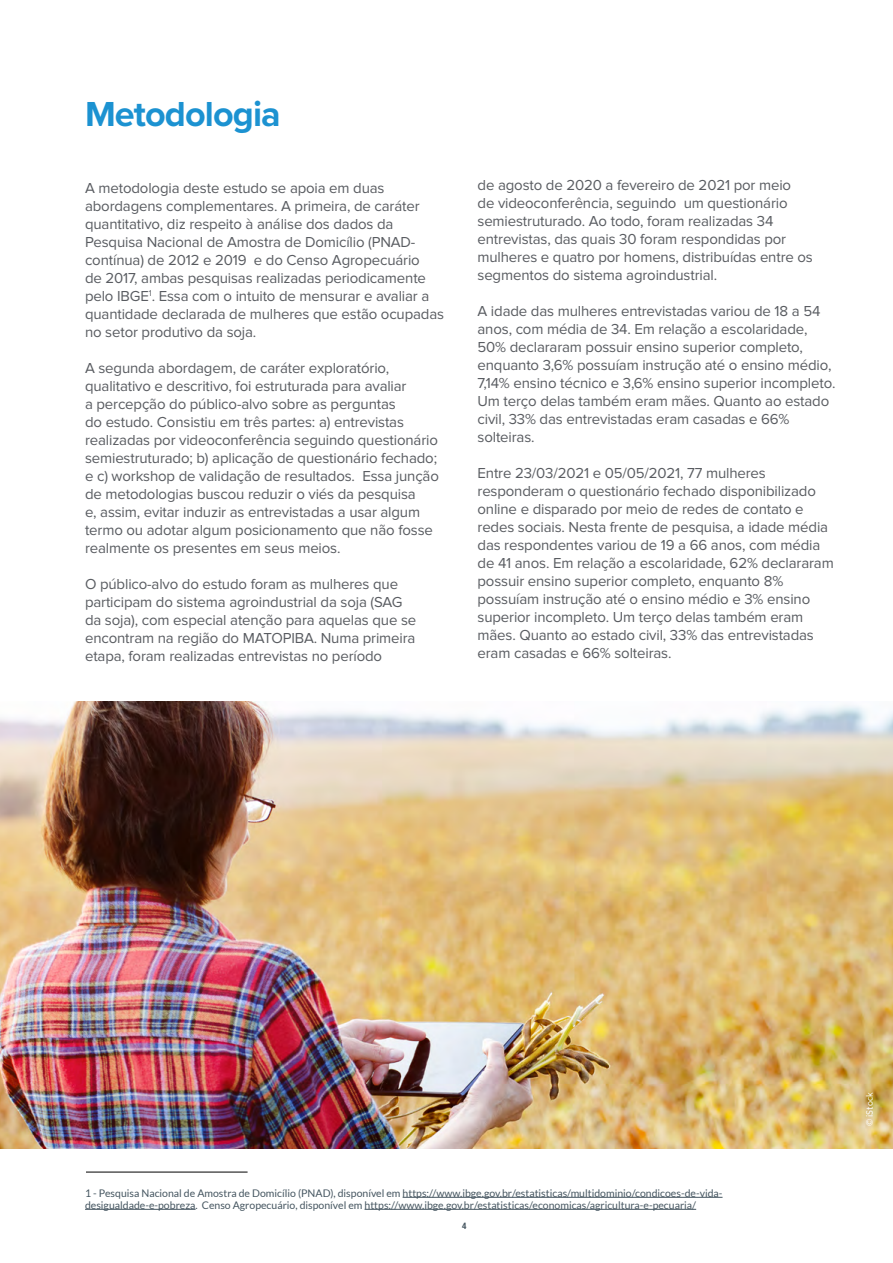
<style>
.page{position:relative;width:893px;height:1263px;background:#fff}
.page>*{position:absolute;margin:0;border:0;box-sizing:border-box;transform-origin:0 0}
.t1{font:700 36px "Proxima Nova";letter-spacing:-.025em;color:#1c92d1}
.t2{font:15px/18px "Proxima Nova";letter-spacing:-.01em;color:#595c61}
.t3{font:10.5px/12px "Lato";color:#455560}
.t4{font:9px "Lato";color:#fff}
.t5{font:700 condensed 9px "Helvetica Neue";color:#455560}
</style>
<div class="page">
<img style="left:0;top:702px;width:893px;height:446px">
<hr style="left:403px;top:1197px;width:319px;height:1px;background:#455560">
<hr style="left:85px;top:1209px;width:111px;height:1px;background:#455560">
<hr style="left:365px;top:1209px;width:331px;height:1px;background:#455560">
<hr style="left:86px;top:1172px;width:162px;height:1px;background:#000">
<h1 class="t1" style="left:85px;top:87px;width:197px">Metodologia</h1>
<p class="t2" style="left:85px;top:179px;width:361px">A metodologia deste estudo se apoia em duas abordagens complementares. A primeira, de caráter quantitativo, diz respeito à análise dos dados da Pesquisa Nacional de Amostra de Domicílio (PNAD&shy;contínua) de 2012 e 2019 e do Censo Agropecuário<br>de 2017, ambas pesquisas realizadas periodicamente pelo IBGE<sup>1</sup>. Essa com o intuito de mensurar e avaliar a quantidade declarada de mulheres que estão ocupadas no setor produtivo da soja.</p>
<p class="t2" style="left:85px;top:359px;width:355px">A segunda abordagem, de caráter exploratório, qualitativo e descritivo, foi estruturada para avaliar<br>a percepção do público-alvo sobre as perguntas<br>do estudo. Consistiu em três partes: a) entrevistas realizadas por videoconferência seguindo questionário semiestruturado; b) aplicação de questionário fechado; e c) workshop de validação de resultados. Essa junção de metodologias buscou reduzir o viés da pesquisa<br>e, assim, evitar induzir as entrevistadas a usar algum termo ou adotar algum posicionamento que não fosse realmente os presentes em seus meios.</p>
<p class="t2" style="left:85px;top:575px;width:333px">O público-alvo do estudo foram as mulheres que participam do sistema agroindustrial da soja (SAG da soja), com especial atenção para aquelas que se encontram na região do MATOPIBA. Numa primeira etapa, foram realizadas entrevistas no período</p>
<p class="t2" style="left:477px;top:176px;width:337px">de agosto de 2020 a fevereiro de 2021 por meio<br>de videoconferência, seguindo um questionário semiestruturado. Ao todo, foram realizadas 34 entrevistas, das quais 30 foram respondidas por mulheres e quatro por homens, distribuídas entre os segmentos do sistema agroindustrial.</p>
<p class="t2" style="left:477px;top:302px;width:359px">A idade das mulheres entrevistadas variou de 18 a 54 anos, com média de 34. Em relação a escolaridade, 50% declararam possuir ensino superior completo, enquanto 3,6% possuíam instrução até o ensino médio, 7,14% ensino técnico e 3,6% ensino superior incompleto.<br>Um terço delas também eram mães. Quanto ao estado civil, 33% das entrevistadas eram casadas e 66% solteiras.</p>
<p class="t2" style="left:477px;top:464px;width:358px">Entre 23/03/2021 e 05/05/2021, 77 mulheres responderam o questionário fechado disponibilizado online e disparado por meio de redes de contato e redes sociais. Nesta frente de pesquisa, a idade média das respondentes variou de 19 a 66 anos, com média de 41 anos. Em relação a escolaridade, 62% declararam possuir ensino superior completo, enquanto 8% possuíam instrução até o ensino médio e 3% ensino superior incompleto. Um terço delas também eram mães. Quanto ao estado civil, 33% das entrevistadas eram casadas e 66% solteiras.</p>
<p class="t3" style="left:85px;top:1187px;width:639px">1 - Pesquisa Nacional de Amostra de Domicílio (PNAD), disponível em https://www.ibge.gov.br/estatisticas/multidominio/condicoes-de-vida&shy;desigualdade-e-pobreza. Censo Agropecuário, disponível em https://www.ibge.gov.br/estatisticas/economicas/agricultura-e-pecuaria/</p>
<p class="t5" style="left:462px;top:1218px;width:6px">4</p>
<p class="t4" style="left:864px;top:1126px;width:35px;rotate:-90deg">© iStock</p>
</div>
